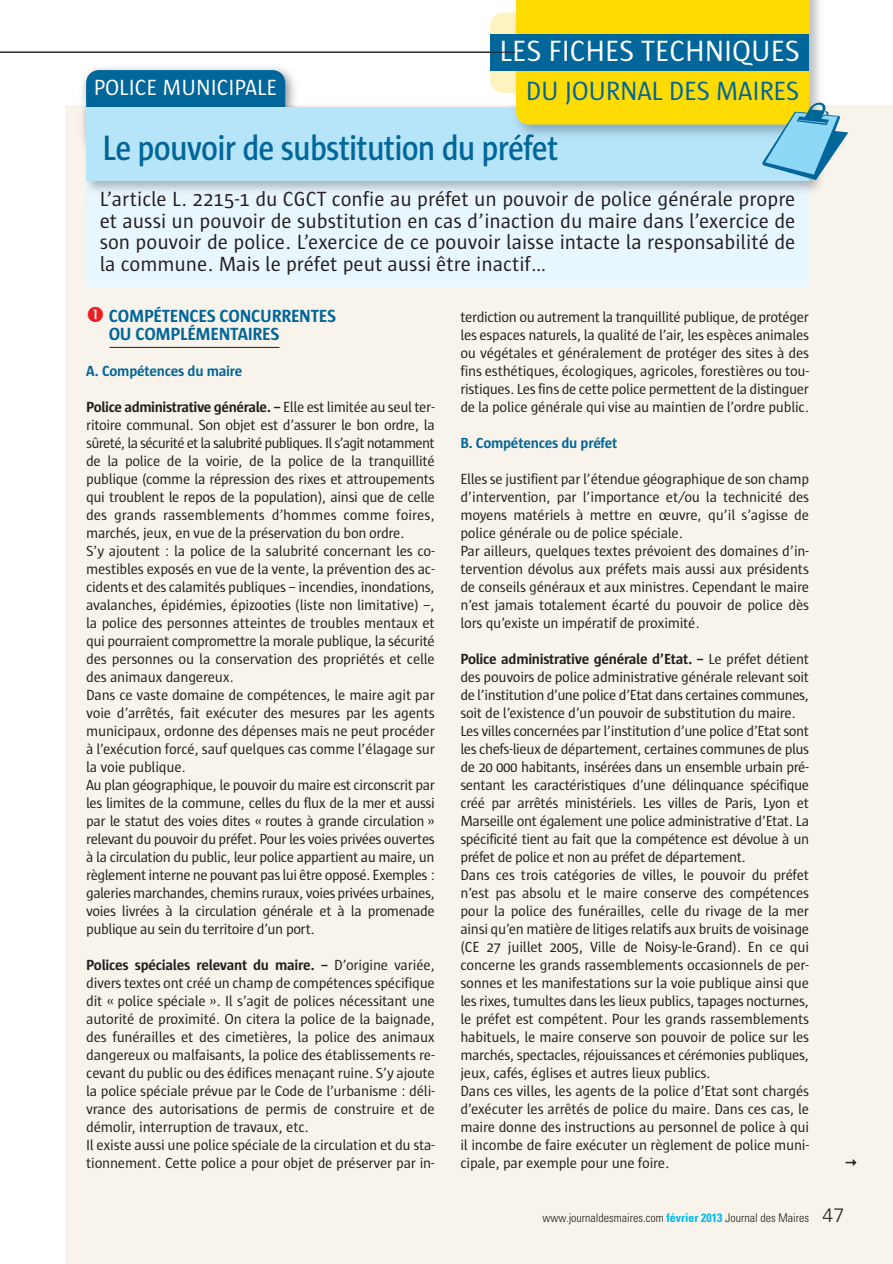
<style>
.page{position:relative;width:893px;height:1264px;background:#fff}
.page>*{position:absolute;margin:0;border:0;box-sizing:border-box;transform-origin:0 0}
.t1{font:600 36px "Sun";letter-spacing:-.025em;color:#01669a;scale:.9 1}
.t2{font:30px "Sun";color:#fff}
.t3{font:27px "Sun";letter-spacing:-.01em;color:#01669a}
.t4{font:22.5px "Sun";color:#fff}
.t5{font:21px/21.6px "Sun";color:#231f20;text-align:justify}
.t6{font:700 18px/18px "Sun";letter-spacing:-.015em;color:#01669a}
.t7{font:15px/18px "Sun";letter-spacing:-.02em;color:#231f20}
.t8{font:700 15px "Sun";letter-spacing:-.015em;color:#01669a}
.t9{font:300 condensed 12px "Univers";color:#231f20}
.s1{font-weight:700}
.s2{font-weight:700;color:#00baf1}
.s3{font-stretch:normal;font-size:19.5px}
</style>
<div class="page">
<div style="left:65px;top:105px;width:828px;height:1159px;background:#f9f4eb"></div>
<div style="left:86px;top:150px;width:723px;height:137px;background:#e8f6fd"></div>
<img style="left:79px;top:67px;width:220px;height:81px">
<div style="left:86px;top:70px;width:199px;height:73px;background:#01669a;border-radius:13px"></div>
<img style="left:285px;top:100px;width:14px;height:5px">
<svg style="left:80px;top:100px;width:6px;height:5px"></svg>
<div style="left:86px;top:107px;width:723px;height:74px;background:#b6e4f9"></div>
<div style="left:490px;top:13px;width:107px;height:80px;background:#fef3be;border-radius:13px"></div>
<div style="left:490px;top:34px;width:319px;height:36px;background:#01669a"></div>
<svg style="left:516px;top:0;width:332px;height:180px"></svg>
<hr style="left:0;top:52px;width:515px;height:1px;background:#231f20">
<hr style="left:110px;top:347px;width:169px;height:1px;background:#231f20">
<h2 class="t2" style="left:500px;top:40px;width:302px">LES FICHES TECHNIQUES</h2>
<h3 class="t3" style="left:526px;top:81px;width:275px">DU JOURNAL DES MAIRES</h3>
<h3 class="t4" style="left:94px;top:79px;width:185px">POLICE MUNICIPALE</h3>
<h1 class="t1" style="left:103px;top:135px;width:508px">Le pouvoir de substitution du préfet</h1>
<p class="t5" style="left:100px;top:190px;width:697px">L’article L. 2215-1 du CGCT confie au préfet un pouvoir de police générale propre et aussi un pouvoir de substitution en cas d’inaction du maire dans l’exercice de son pouvoir de police. L’exercice de ce pouvoir laisse intacte la responsabilité de la commune. Mais le préfet peut aussi être inactif…</p>
<p class="t6" style="left:109px;top:308px;width:229px">COMPÉTENCES CONCURRENTES<br>OU COMPLÉMENTAIRES</p>
<p class="t8" style="left:86px;top:366px;width:158px">A. Compétences du maire</p>
<p class="t7" style="left:86px;top:399px;width:350px"><span class="s1">Police administrative générale. –</span> Elle est limitée au seul ter&shy;ritoire communal. Son objet est d’assurer le bon ordre, la sûreté, la sécurité et la salubrité publiques. Il s’agit notamment de la police de la voirie, de la police de la tranquillité publique (comme la répression des rixes et attroupements qui troublent le repos de la population), ainsi que de celle des grands rassemblements d’hommes comme foires, marchés, jeux, en vue de la préservation du bon ordre.<br>S’y ajoutent : la police de la salubrité concernant les co&shy;mestibles exposés en vue de la vente, la prévention des ac&shy;cidents et des calamités publiques – incendies, inondations, avalanches, épidémies, épizooties (liste non limitative) –, la police des personnes atteintes de troubles mentaux et qui pourraient compromettre la morale publique, la sécurité des personnes ou la conservation des propriétés et celle des animaux dangereux.<br>Dans ce vaste domaine de compétences, le maire agit par voie d’arrêtés, fait exécuter des mesures par les agents municipaux, ordonne des dépenses mais ne peut procéder à l’exécution forcé, sauf quelques cas comme l’élagage sur la voie publique.<br>Au plan géographique, le pouvoir du maire est circonscrit par les limites de la commune, celles du flux de la mer et aussi par le statut des voies dites « routes à grande circulation » relevant du pouvoir du préfet. Pour les voies privées ouvertes à la circulation du public, leur police appartient au maire, un règlement interne ne pouvant pas lui être opposé. Exemples : galeries marchandes, chemins ruraux, voies privées urbaines, voies livrées à la circulation générale et à la promenade publique au sein du territoire d’un port.</p>
<p class="t7" style="left:86px;top:957px;width:350px"><span class="s1">Polices spéciales relevant du maire. –</span> D’origine variée, divers textes ont créé un champ de compétences spécifique dit « police spéciale ». Il s’agit de polices nécessitant une autorité de proximité. On citera la police de la baignade, des funérailles et des cimetières, la police des animaux dangereux ou malfaisants, la police des établissements re&shy;cevant du public ou des édifices menaçant ruine. S’y ajoute la police spéciale prévue par le Code de l’urbanisme : déli&shy;vrance des autorisations de permis de construire et de démolir, interruption de travaux, etc.<br>Il existe aussi une police spéciale de la circulation et du sta&shy;tionnement. Cette police a pour objet de préserver par in-</p>
<p class="t7" style="left:460px;top:309px;width:350px;text-align:justify">terdiction ou autrement la tranquillité publique, de protéger les espaces naturels, la qualité de l’air, les espèces animales ou végétales et généralement de protéger des sites à des fins esthétiques, écologiques, agricoles, forestières ou tou&shy;ristiques. Les fins de cette police permettent de la distinguer de la police générale qui vise au maintien de l’ordre public.</p>
<p class="t8" style="left:460px;top:438px;width:159px">B. Compétences du préfet</p>
<p class="t7" style="left:460px;top:471px;width:350px">Elles se justifient par l’étendue géographique de son champ d’intervention, par l’importance et/ou la technicité des moyens matériels à mettre en œuvre, qu’il s’agisse de police générale ou de police spéciale.<br>Par ailleurs, quelques textes prévoient des domaines d’in&shy;tervention dévolus aux préfets mais aussi aux présidents de conseils généraux et aux ministres. Cependant le maire n’est jamais totalement écarté du pouvoir de police dès lors qu’existe un impératif de proximité.</p>
<p class="t7" style="left:460px;top:651px;width:350px"><span class="s1">Police administrative générale d’Etat. –</span> Le préfet détient des pouvoirs de police administrative générale relevant soit de l’institution d’une police d’Etat dans certaines communes, soit de l’existence d’un pouvoir de substitution du maire.<br>Les villes concernées par l’institution d’une police d’Etat sont les chefs-lieux de département, certaines communes de plus de 20 000 habitants, insérées dans un ensemble urbain pré&shy;sentant les caractéristiques d’une délinquance spécifique créé par arrêtés ministériels. Les villes de Paris, Lyon et Marseille ont également une police administrative d’Etat. La spécificité tient au fait que la compétence est dévolue à un préfet de police et non au préfet de département.<br>Dans ces trois catégories de villes, le pouvoir du préfet n’est pas absolu et le maire conserve des compétences pour la police des funérailles, celle du rivage de la mer ainsi qu’en matière de litiges relatifs aux bruits de voisinage (CE 27 juillet 2005, Ville de Noisy-le-Grand). En ce qui concerne les grands rassemblements occasionnels de per&shy;sonnes et les manifestations sur la voie publique ainsi que les rixes, tumultes dans les lieux publics, tapages nocturnes, le préfet est compétent. Pour les grands rassemblements habituels, le maire conserve son pouvoir de police sur les marchés, spectacles, réjouissances et cérémonies publiques, jeux, cafés, églises et autres lieux publics.<br>Dans ces villes, les agents de la police d’Etat sont chargés d’exécuter les arrêtés de police du maire. Dans ces cas, le maire donne des instructions au personnel de police à qui il incombe de faire exécuter un règlement de police muni&shy;cipale, par exemple pour une foire.</p>
<p class="t9" style="left:543px;top:1214px;width:303px">www.journaldesmaires.com <span class="s2">février 2013</span> Journal des Maires <span class="s3">47</span></p>
</div>
